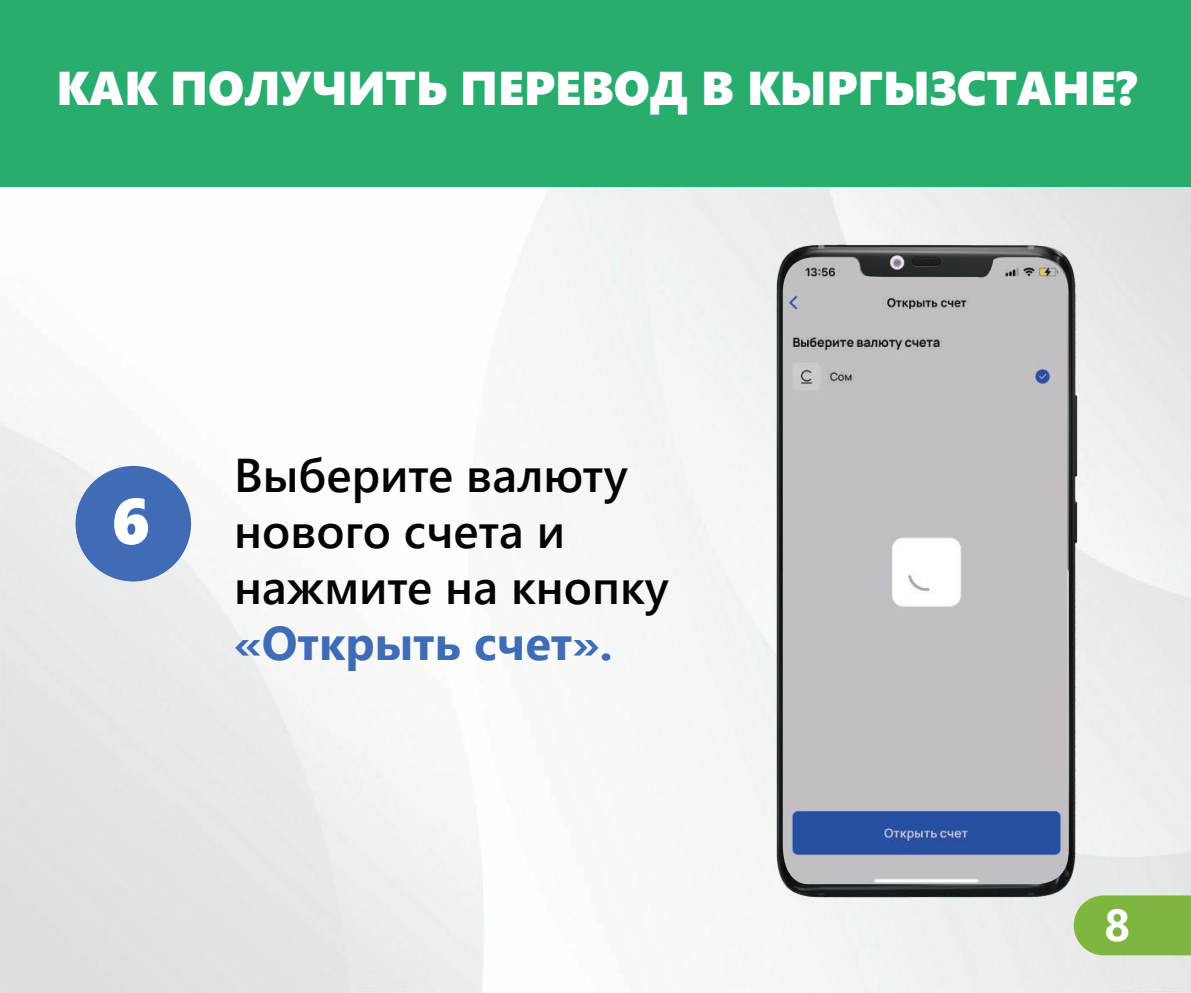
<style>
.page{position:relative;width:1191px;height:993px;background:#fff}
.page>*{position:absolute;margin:0;border:0;box-sizing:border-box;transform-origin:0 0}
.t1{font:64.75px "Segoe UI Black";color:#fff}
.t2{font:600 47.25px/56px "Segoe UI";color:#040503}
.t3{font:47.25px "Segoe UI Black";color:#fff}
.t4{font:700 47.25px "Segoe UI";color:#3e6cb5}
.t5{font:700 44.62px "Segoe UI";color:#fff}
</style>
<div class="page">
<img style="left:0;top:187px;width:1191px;height:805px">
<img style="left:331px;top:193px;width:860px;height:793px">
<div style="left:0;top:0;width:1191px;height:187px;background:#28ad6f"></div>
<div style="left:76px;top:466px;width:115px;height:115px;background:#416bb4;border-radius:50%"></div>
<svg style="left:1073px;top:895px;width:118px;height:59px"></svg>
<img style="left:0;top:193px;width:46px;height:793px">
<img style="left:781px;top:257px;width:291px;height:630px">
<p class="t3" style="left:56px;top:54px;width:1081px">КАК ПОЛУЧИТЬ ПЕРЕВОД В КЫРГЫЗСТАНЕ?</p>
<h1 class="t1" style="left:111px;top:474px;width:40px">6</h1>
<p class="t2" style="left:234px;top:443px;width:436px">Выберите валюту нового счета и нажмите на кнопку</p>
<p class="t4" style="left:234px;top:598px;width:380px">«Открыть счет».</p>
<p class="t5" style="left:1104px;top:882px;width:27px">8</p>
</div>
